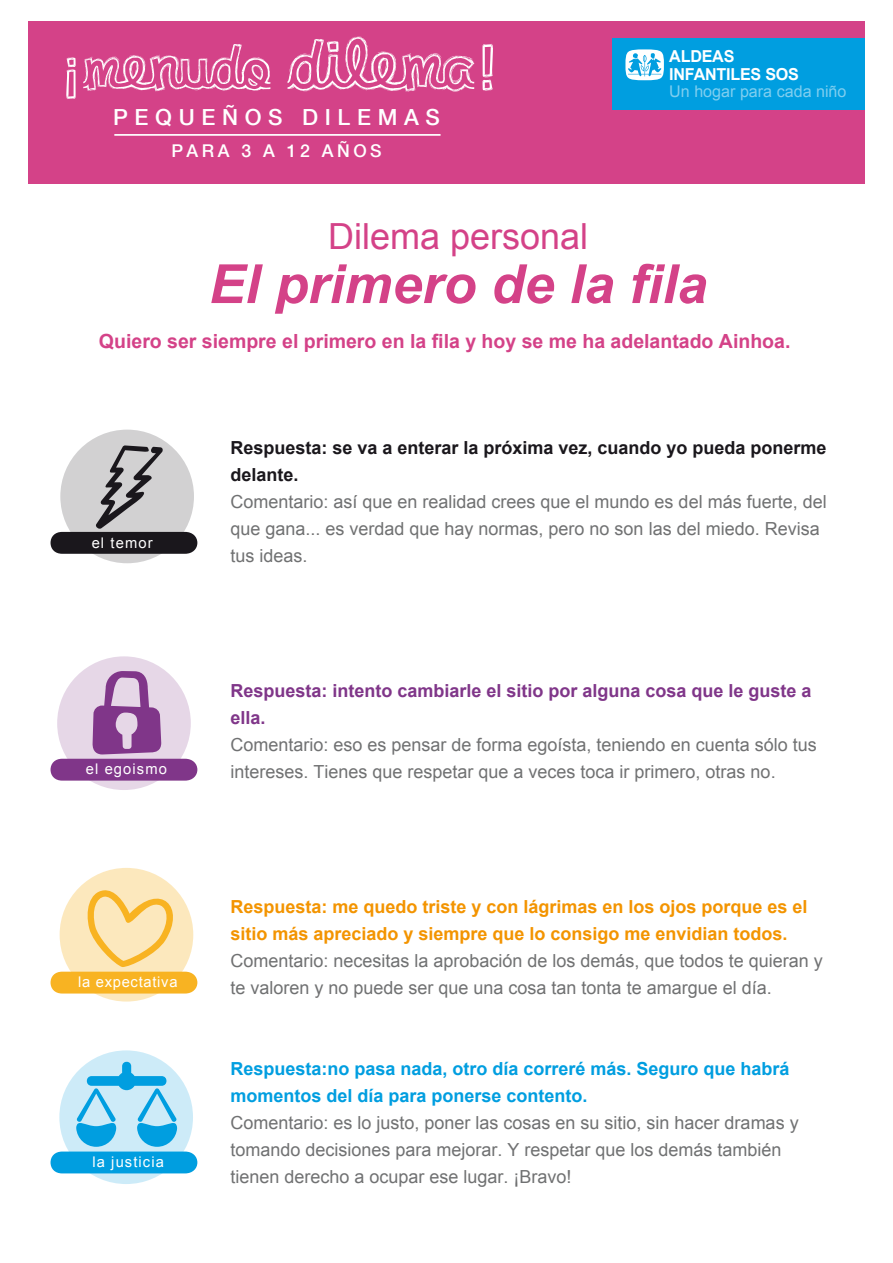
<style>
.page{position:relative;width:893px;height:1263px;background:#fff}
.page>*{position:absolute;margin:0;border:0;box-sizing:border-box;transform-origin:0 0}
.t1{font:italic 700 54px "Arial";color:#d44288}
.t2{font:36px "Arial";color:#d44288}
.t3{font:500 22.2px "Helvetica Neue";letter-spacing:.3em;color:#fff}
.t4{font:700 19.5px "Arial";color:#d44288}
.t5{font:18px/27px "Arial";color:#707172}
.t6{font:700 18px/27px "Arial";color:#f39400}
.t7{font:700 18px/27px "Arial";color:#009ee0}
.t8{font:700 18px/27px "Arial";color:#1a171c}
.t9{font:700 18px/27px "Arial";color:#803689}
.t10{font:500 17.55px "Helvetica Neue";letter-spacing:.2em;color:#fff}
.t11{font:700 16.5px/17.7px "Arial";letter-spacing:-.015em;color:#fff}
.t12{font:16.05px "Arial";color:rgb(255 255 255/.5)}
.t13{font:14.7px "Arial";letter-spacing:.075em;color:#fff}
.t14{font:14.7px "Arial";letter-spacing:.05em;color:#fff}
</style>
<div class="page">
<div style="left:28px;top:21px;width:837px;height:163px;background:#d44288"></div>
<div style="left:612px;top:38px;width:253px;height:71px;background:#009ee0"></div>
<svg style="left:625px;top:49px;width:39px;height:31px"></svg>
<svg style="left:83px;top:44px;width:187px;height:48px"></svg>
<svg style="left:66px;top:57px;width:10px;height:42px"></svg>
<svg style="left:288px;top:37px;width:186px;height:55px"></svg>
<svg style="left:483px;top:44px;width:10px;height:47px"></svg>
<hr style="left:114px;top:134px;width:327px;height:2px;background:#fff">
<svg style="left:59px;top:1050px;width:134px;height:134px"></svg>
<svg style="left:51px;top:1060px;width:146px;height:113px;background:#89d1f0"></svg>
<svg style="left:60px;top:868px;width:133px;height:133px"></svg>
<svg style="left:51px;top:881px;width:146px;height:112px;background:#fbdc9a"></svg>
<div style="left:57px;top:656px;width:134px;height:134px;background:#e6d7e7;border-radius:50%"></div>
<svg style="left:51px;top:671px;width:146px;height:110px"></svg>
<div style="left:60px;top:430px;width:134px;height:133px;background:#d2d1d2;border-radius:50%"></div>
<svg style="left:51px;top:445px;width:146px;height:109px"></svg>
<p class="t3" style="left:113px;top:104px;width:328px">PEQUEÑOS DILEMAS</p>
<p class="t10" style="left:171px;top:140px;width:212px">PARA 3 A 12 AÑOS</p>
<p class="t11" style="left:669px;top:48px;width:131px">ALDEAS<br>INFANTILES SOS</p>
<p class="t12" style="left:669px;top:81px;width:179px">Un hogar para cada niño</p>
<h2 class="t2" style="left:328px;top:213px;width:262px">Dilema personal</h2>
<h1 class="t1" style="left:209px;top:249px;width:500px">El primero de la fila</h1>
<p class="t4" style="left:99px;top:328px;width:693px">Quiero ser siempre el primero en la fila y hoy se me ha adelantado Ainhoa.</p>
<p class="t13" style="left:92px;top:533px;width:62px">el temor</p>
<p class="t13" style="left:86px;top:759px;width:83px">el egoismo</p>
<p class="t14" style="left:78px;top:972px;width:101px">la expectativa</p>
<p class="t13" style="left:92px;top:1152px;width:73px">la justicia</p>
<p class="t8" style="left:230px;top:434px;width:598px">Respuesta: se va a enterar la próxima vez, cuando yo pueda ponerme delante.</p>
<p class="t5" style="left:230px;top:488px;width:598px">Comentario: así que en realidad crees que el mundo es del más fuerte, del que gana... es verdad que hay normas, pero no son las del miedo. Revisa tus ideas.</p>
<p class="t9" style="left:230px;top:677px;width:583px">Respuesta: intento cambiarle el sitio por alguna cosa que le guste a ella.</p>
<p class="t5" style="left:230px;top:731px;width:588px">Comentario: eso es pensar de forma egoísta, teniendo en cuenta sólo tus intereses. Tienes que respetar que a veces toca ir primero, otras no.</p>
<p class="t6" style="left:230px;top:893px;width:579px">Respuesta: me quedo triste y con lágrimas en los ojos porque es el sitio más apreciado y siempre que lo consigo me envidian todos.</p>
<p class="t5" style="left:230px;top:947px;width:594px">Comentario: necesitas la aprobación de los demás, que todos te quieran y te valoren y no puede ser que una cosa tan tonta te amargue el día.</p>
<p class="t7" style="left:230px;top:1055px;width:561px">Respuesta:no pasa nada, otro día correré más. Seguro que habrá momentos del día para ponerse contento.</p>
<p class="t5" style="left:230px;top:1109px;width:570px">Comentario: es lo justo, poner las cosas en su sitio, sin hacer dramas y tomando decisiones para mejorar. Y respetar que los demás también tienen derecho a ocupar ese lugar. ¡Bravo!</p>
</div>
